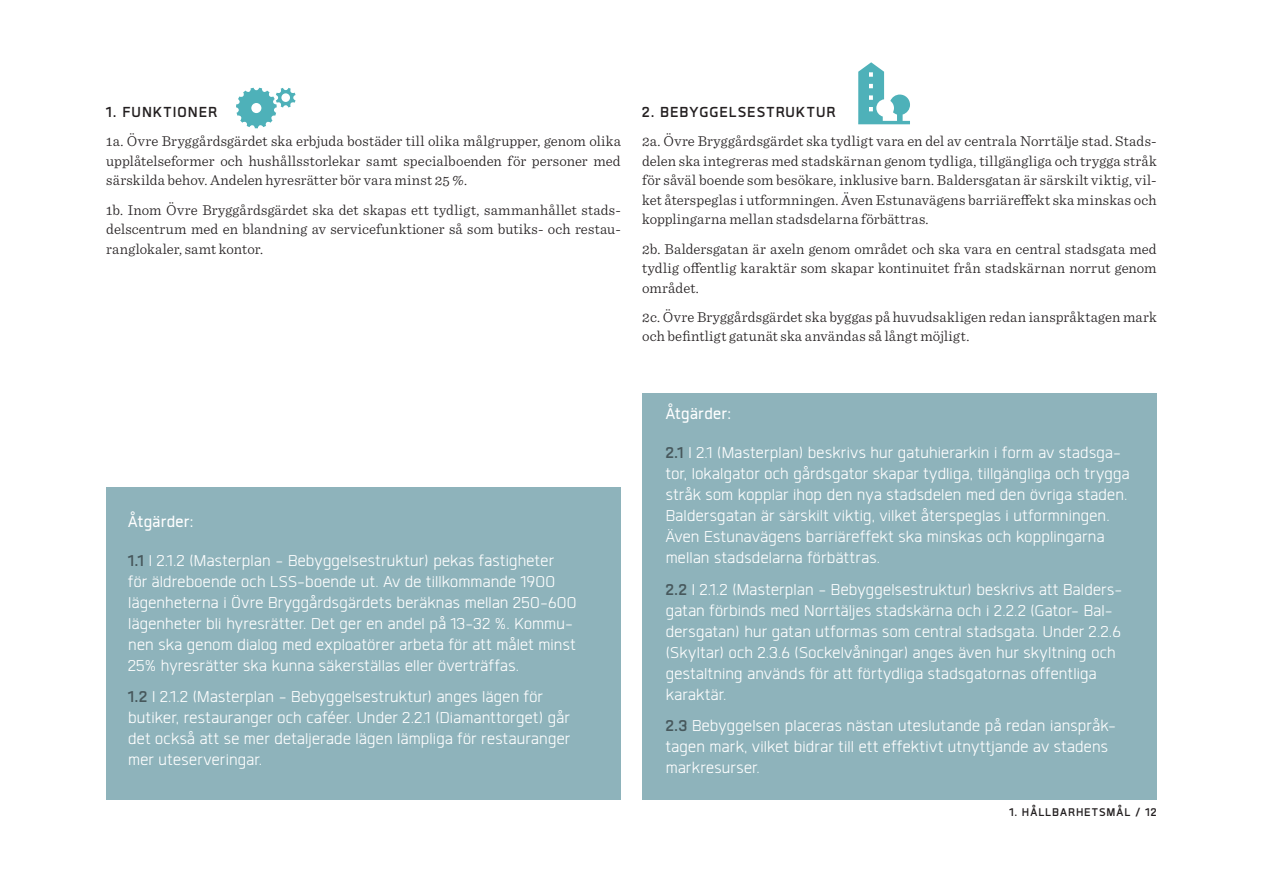
<style>
.page{position:relative;width:1263px;height:893px;background:#fff}
.page>*{position:absolute;margin:0;border:0;box-sizing:border-box;transform-origin:0 0}
.t1{font:21px/21px "Gram.light";letter-spacing:.015em;color:#fff}
.t2{font:21px "Gram.Regular";letter-spacing:.01em;color:#fff}
.t3{font:19.5px "Gram.bold";letter-spacing:.05em;color:#231f20}
.t4{font:300 15px/19.5px "Sentinel";letter-spacing:.01em;color:#231f20;text-align:justify}
.t5{font:15px "Gram.bold";color:#231f20}
.s1{font-family:"Gram.bold";color:#47585c}
</style>
<div class="page">
<svg style="left:236px;top:88px;width:60px;height:40px"></svg>
<svg style="left:858px;top:62px;width:52px;height:62px"></svg>
<div style="left:106px;top:488px;width:515px;height:312px;background:#8eb3bb"></div>
<div style="left:642px;top:393px;width:515px;height:407px;background:#8eb3bb"></div>
<p class="t3" style="left:106px;top:102px;width:112px">1. FUNKTIONER</p>
<p class="t4" style="left:106px;top:130px;width:516px">1a. Övre Bryggårdsgärdet ska erbjuda bostäder till olika målgrupper, genom olika upplåtelseformer och hushållsstorlekar samt specialboenden för personer med särskilda behov. Andelen hyresrätter bör vara minst 25 %.</p>
<p class="t4" style="left:106px;top:199px;width:516px">1b. Inom Övre Bryggårdsgärdet ska det skapas ett tydligt, sammanhållet stads&shy;delscentrum med en blandning av servicefunktioner så som butiks- och restau&shy;ranglokaler, samt kontor.</p>
<p class="t3" style="left:642px;top:102px;width:195px">2. BEBYGGELSESTRUKTUR</p>
<p class="t4" style="left:642px;top:130px;width:516px">2a. Övre Bryggårdsgärdet ska tydligt vara en del av centrala Norrtälje stad. Stads&shy;delen ska integreras med stadskärnan genom tydliga, tillgängliga och trygga stråk för såväl boende som besökare, inklusive barn. Baldersgatan är särskilt viktig, vil&shy;ket återspeglas i utformningen. Även Estunavägens barriäreffekt ska minskas och kopplingarna mellan stadsdelarna förbättras.</p>
<p class="t4" style="left:642px;top:238px;width:516px">2b. Baldersgatan är axeln genom området och ska vara en central stadsgata med tydlig offentlig karaktär som skapar kontinuitet från stadskärnan norrut genom området.</p>
<p class="t4" style="left:642px;top:306px;width:516px">2c. Övre Bryggårdsgärdet ska byggas på huvudsakligen redan ianspråktagen mark och befintligt gatunät ska användas så långt möjligt.</p>
<p class="t2" style="left:128px;top:511px;width:67px">Åtgärder:</p>
<p class="t1" style="left:128px;top:549px;width:450px"><span class="s1">1.1</span> I 2.1.2 (Masterplan - Bebyggelsestruktur) pekas fastigheter för äldreboende och LSS-boende ut. Av de tillkommande 1900 lägenheterna i Övre Bryggårdsgärdets beräknas mellan 250-600 lägenheter bli hyresrätter. Det ger en andel på 13-32 %. Kommu&shy;nen ska genom dialog med exploatörer arbeta för att målet minst 25% hyresrätter ska kunna säkerställas eller överträffas.</p>
<p class="t1" style="left:128px;top:686px;width:443px"><span class="s1">1.2</span> I 2.1.2 (Masterplan - Bebyggelsestruktur) anges lägen för butiker, restauranger och caféer. Under 2.2.1 (Diamanttorget) går det också att se mer detaljerade lägen lämpliga för restauranger mer uteserveringar.</p>
<p class="t2" style="left:666px;top:404px;width:67px">Åtgärder:</p>
<p class="t1" style="left:666px;top:442px;width:465px"><span class="s1">2.1</span> I 2.1 (Masterplan) beskrivs hur gatuhierarkin i form av stadsga&shy;tor, lokalgator och gårdsgator skapar tydliga, tillgängliga och trygga stråk som kopplar ihop den nya stadsdelen med den övriga staden.<br>Baldersgatan är särskilt viktig, vilket återspeglas i utformningen.<br>Även Estunavägens barriäreffekt ska minskas och kopplingarna mellan stadsdelarna förbättras.</p>
<p class="t1" style="left:666px;top:578px;width:458px"><span class="s1">2.2</span> I 2.1.2 (Masterplan - Bebyggelsestruktur) beskrivs att Balders&shy;gatan förbinds med Norrtäljes stadskärna och i 2.2.2 (Gator- Bal&shy;dersgatan) hur gatan utformas som central stadsgata. Under 2.2.6 (Skyltar) och 2.3.6 (Sockelvåningar) anges även hur skyltning och gestaltning används för att förtydliga stadsgatornas offentliga karaktär.</p>
<p class="t1" style="left:666px;top:715px;width:452px"><span class="s1">2.3</span> Bebyggelsen placeras nästan uteslutande på redan ianspråk&shy;tagen mark, vilket bidrar till ett effektivt utnyttjande av stadens markresurser.</p>
<p class="t5" style="left:1009px;top:804px;width:30px">1. HÅLLBARHETSMÅL</p>
<p class="t5" style="left:1135px;top:804px;width:23px">/ 12</p>
</div>
